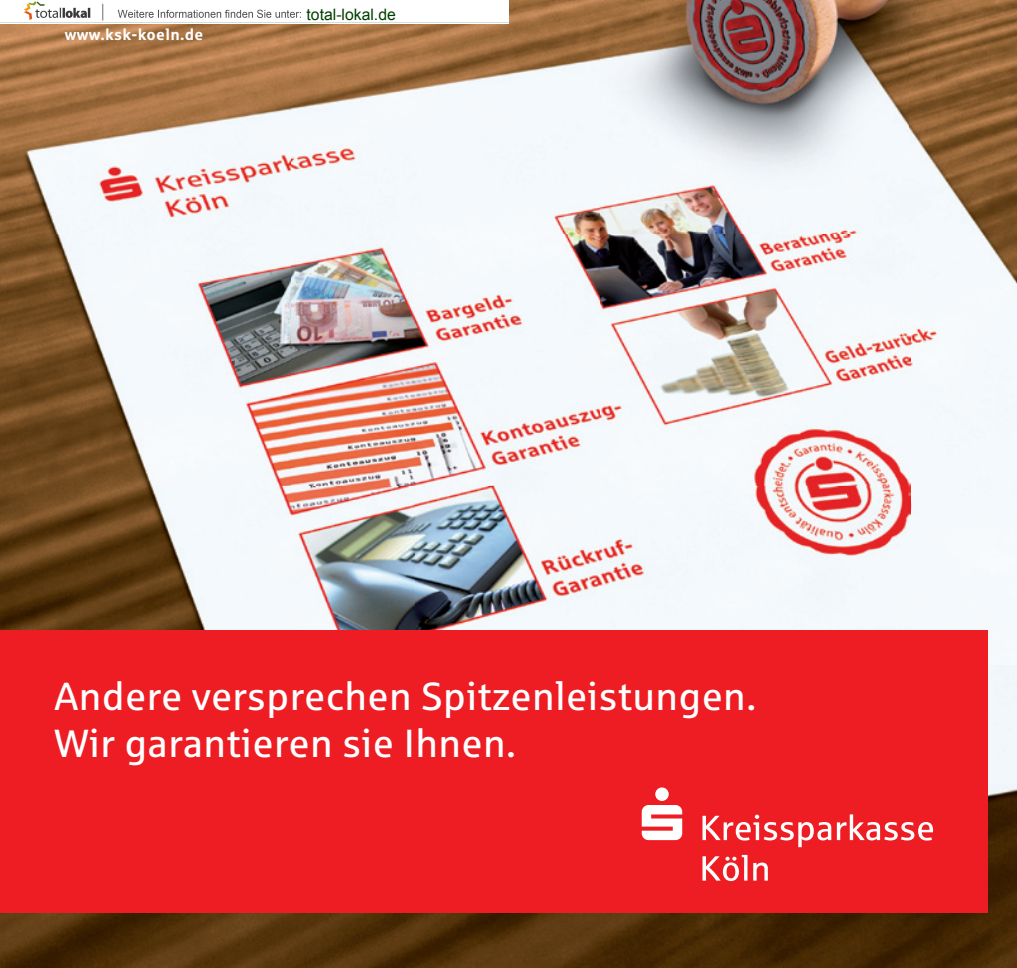
<style>
.page{position:relative;width:1017px;height:968px;background:#fff}
.page>*{position:absolute;margin:0;border:0;box-sizing:border-box;transform-origin:0 0}
.t1{font:39.2px/47.1px "Sparkasse Rg OV LEFJWA";letter-spacing:.01em;color:#fff}
.t2{font:15.75px "Sparkasse Rg Bold OV KEFJWA";letter-spacing:.02em;color:#fff}
.t3{font:15.75px "Arial";color:#004000}
</style>
<div class="page">
<img style="left:0;top:0;width:1017px;height:665px">
<img style="left:0;top:665px;width:1017px;height:302px">
<div style="left:0;top:630px;width:987px;height:283px;background:#ee1d23"></div>
<svg style="left:702px;top:854px;width:45px;height:26px"></svg>
<svg style="left:753px;top:862px;width:15px;height:18px"></svg>
<svg style="left:702px;top:814px;width:129px;height:33px"></svg>
<svg style="left:837px;top:814px;width:96px;height:26px"></svg>
<svg style="left:642px;top:787px;width:40px;height:53px"></svg>
<img style="left:0;top:0;width:508px;height:24px">
<p class="t2" style="left:65px;top:25px;width:140px">www.ksk-koeln.de</p>
<p class="t3" style="left:307px;top:4px;width:91px">total-lokal.de</p>
<p class="t1" style="left:55px;top:672px;width:703px">Andere versprechen Spitzenleistungen.<br>Wir garantieren sie Ihnen.</p>
</div>
